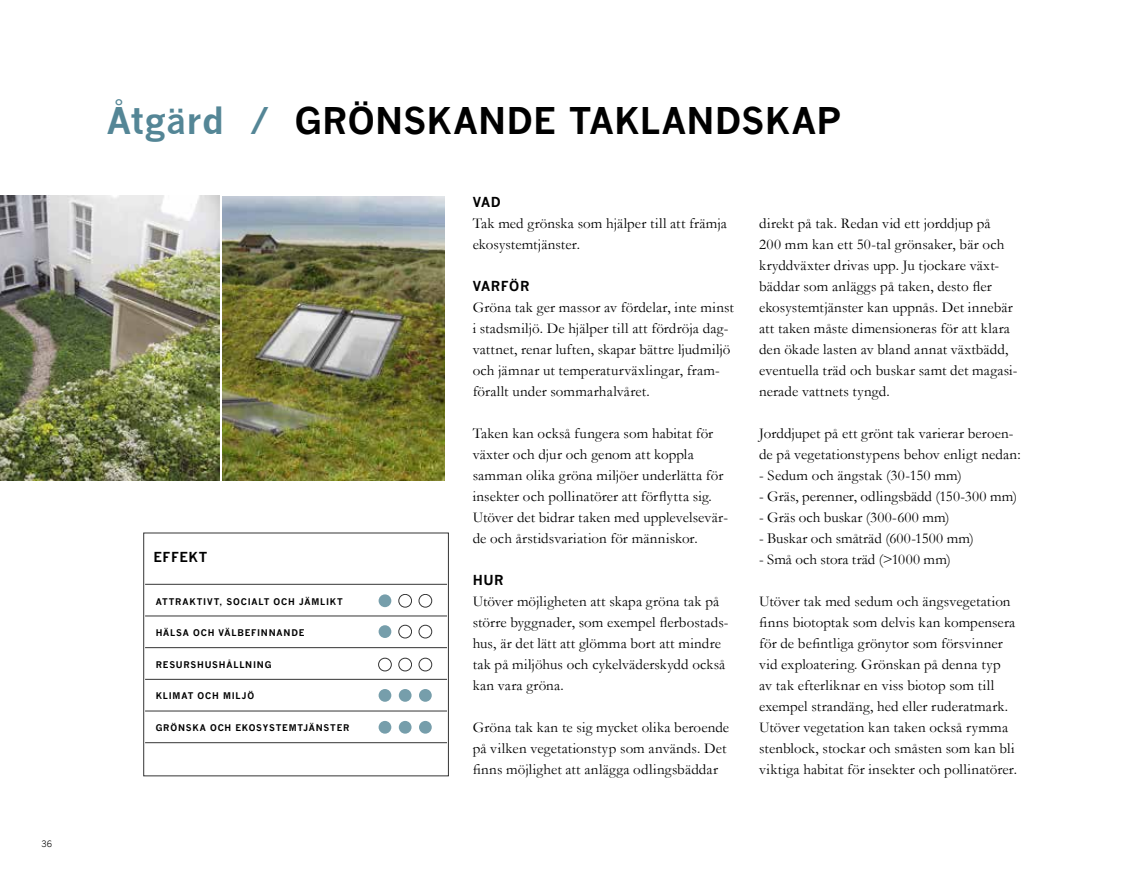
<style>
.page{position:relative;width:1127px;height:893px;background:#fff}
.page>*{position:absolute;margin:0;border:0;box-sizing:border-box;transform-origin:0 0}
.t1{font:700 36px "News Gothic";letter-spacing:.01em;color:#000}
.t2{font:15px/21px "Garamond";letter-spacing:.01em;color:#000}
.t3{font:700 13.5px "News Gothic";letter-spacing:.04em;color:#000}
.t4{font:700 9px "News Gothic";letter-spacing:.085em;color:#000}
.t5{font:300 9px "News Gothic BT";color:#000}
.s1{color:#548696}
</style>
<div class="page">
<div style="left:379px;top:594px;width:12px;height:13px;background:#769eab;border-radius:50%"></div>
<div style="left:399px;top:594px;width:13px;height:13px;border:1px solid #000;border-radius:50%"></div>
<div style="left:419px;top:594px;width:13px;height:13px;border:1px solid #000;border-radius:50%"></div>
<svg style="left:379px;top:625px;width:12px;height:13px"></svg>
<div style="left:399px;top:625px;width:13px;height:13px;border:1px solid #000;border-radius:50%"></div>
<div style="left:419px;top:625px;width:13px;height:13px;border:1px solid #000;border-radius:50%"></div>
<hr style="left:145px;top:616px;width:302px;height:1px;background:#000">
<hr style="left:145px;top:584px;width:302px;height:1px;background:#000">
<hr style="left:145px;top:679px;width:302px;height:1px;background:#000">
<hr style="left:145px;top:647px;width:302px;height:1px;background:#000">
<hr style="left:145px;top:742px;width:302px;height:1px;background:#000">
<hr style="left:145px;top:711px;width:302px;height:1px;background:#000">
<div style="left:378px;top:658px;width:13px;height:13px;border:1px solid #000;border-radius:50%"></div>
<div style="left:399px;top:658px;width:13px;height:13px;border:1px solid #000;border-radius:50%"></div>
<div style="left:419px;top:658px;width:13px;height:13px;border:1px solid #000;border-radius:50%"></div>
<svg style="left:379px;top:689px;width:12px;height:13px"></svg>
<div style="left:399px;top:689px;width:12px;height:13px;background:#769eab;border-radius:50%"></div>
<svg style="left:419px;top:689px;width:13px;height:13px"></svg>
<div style="left:379px;top:721px;width:12px;height:13px;background:#769eab;border-radius:50%"></div>
<div style="left:399px;top:721px;width:12px;height:13px;background:#769eab;border-radius:50%"></div>
<svg style="left:419px;top:721px;width:13px;height:13px"></svg>
<img style="left:0;top:195px;width:219px;height:286px">
<img style="left:223px;top:197px;width:222px;height:284px">
<p class="t5" style="left:42px;top:839px;width:12px">36</p>
<h1 class="t1" style="left:107px;top:98px;width:736px"><span class="s1">Åtgärd /</span> GRÖNSKANDE TAKLANDSKAP</h1>
<p class="t3" style="left:154px;top:549px;width:55px">EFFEKT</p>
<p class="t4" style="left:156px;top:596px;width:189px">ATTRAKTIVT, SOCIALT OCH JÄMLIKT</p>
<p class="t4" style="left:156px;top:627px;width:150px">HÄLSA OCH VÄLBEFINNANDE</p>
<p class="t4" style="left:156px;top:659px;width:117px">RESURSHUSHÅLLNING</p>
<p class="t4" style="left:156px;top:690px;width:100px">KLIMAT OCH MILJÖ</p>
<p class="t4" style="left:156px;top:722px;width:195px">GRÖNSKA OCH EKOSYSTEMTJÄNSTER</p>
<p class="t3" style="left:473px;top:194px;width:30px">VAD</p>
<p class="t2" style="left:473px;top:212px;width:256px">Tak med grönska som hjälper till att främja ekosystemtjänster.</p>
<p class="t3" style="left:473px;top:278px;width:58px">VARFÖR</p>
<p class="t2" style="left:473px;top:296px;width:263px">Gröna tak ger massor av fördelar, inte minst i stadsmiljö. De hjälper till att fördröja dag&shy;vattnet, renar luften, skapar bättre ljudmiljö och jämnar ut temperaturväxlingar, fram&shy;förallt under sommarhalvåret.</p>
<p class="t2" style="left:473px;top:422px;width:257px">Taken kan också fungera som habitat för växter och djur och genom att koppla samman olika gröna miljöer underlätta för insekter och pollinatörer att förflytta sig.<br>Utöver det bidrar taken med upplevelsevär&shy;de och årstidsvariation för människor.</p>
<p class="t3" style="left:473px;top:572px;width:32px">HUR</p>
<p class="t2" style="left:473px;top:590px;width:257px">Utöver möjligheten att skapa gröna tak på större byggnader, som exempel flerbostads&shy;hus, är det lätt att glömma bort att mindre tak på miljöhus och cykelväderskydd också kan vara gröna.</p>
<p class="t2" style="left:473px;top:716px;width:258px">Gröna tak kan te sig mycket olika beroende på vilken vegetationstyp som används. Det finns möjlighet att anlägga odlingsbäddar</p>
<p class="t2" style="left:759px;top:212px;width:260px">direkt på tak. Redan vid ett jorddjup på<br>200 mm kan ett 50-tal grönsaker, bär och kryddväxter drivas upp. Ju tjockare växt&shy;bäddar som anläggs på taken, desto fler ekosystemtjänster kan uppnås. Det innebär att taken måste dimensioneras för att klara den ökade lasten av bland annat växtbädd, eventuella träd och buskar samt det magasi&shy;nerade vattnets tyngd.</p>
<p class="t2" style="left:759px;top:422px;width:263px">Jorddjupet på ett grönt tak varierar beroen&shy;de på vegetationstypens behov enligt nedan:</p>
<p class="t2" style="left:759px;top:464px;width:204px">- Sedum och ängstak (30-150 mm)</p>
<p class="t2" style="left:759px;top:485px;width:260px">- Gräs, perenner, odlingsbädd (150-300 mm)</p>
<p class="t2" style="left:759px;top:506px;width:192px">- Gräs och buskar (300-600 mm)</p>
<p class="t2" style="left:759px;top:527px;width:216px">- Buskar och småträd (600-1500 mm)</p>
<p class="t2" style="left:759px;top:548px;width:193px">- Små och stora träd (&gt;1000 mm)</p>
<p class="t2" style="left:759px;top:590px;width:259px">Utöver tak med sedum och ängsvegetation finns biotoptak som delvis kan kompensera för de befintliga grönytor som försvinner vid exploatering. Grönskan på denna typ av tak efterliknar en viss biotop som till exempel strandäng, hed eller ruderatmark.<br>Utöver vegetation kan taken också rymma stenblock, stockar och småsten som kan bli viktiga habitat för insekter och pollinatörer.</p>
</div>
